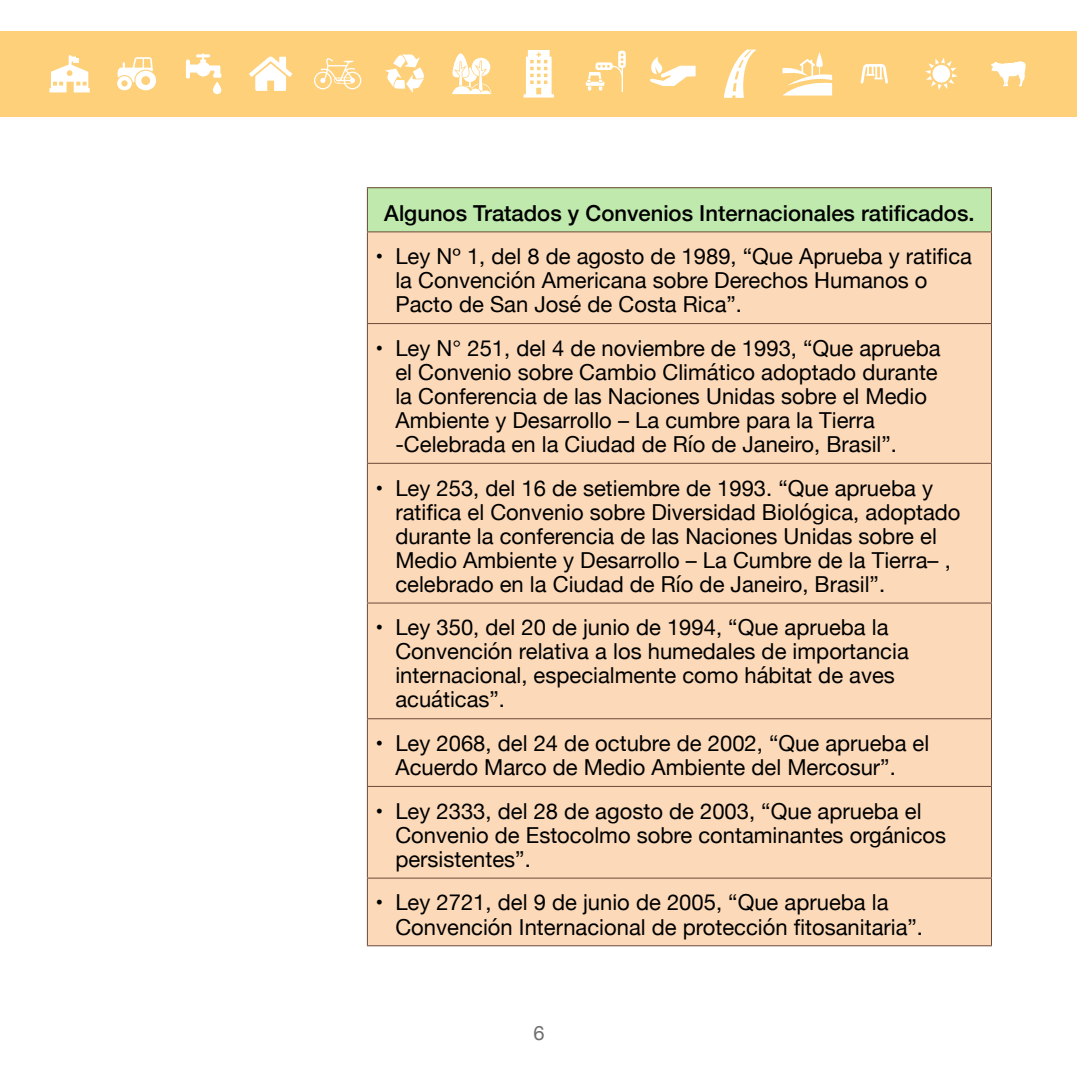
<style>
.page{position:relative;width:1078px;height:1078px;background:#fff}
.page>*{position:absolute;margin:0;border:0;box-sizing:border-box;transform-origin:0 0}
.t1{font:22px/24px "Helvetica Neue";color:#000}
.t2{font:500 22px "Helvetica Neue";color:#000}
.t3{font:20px "Helvetica Neue";color:#6f6f6e}
</style>
<div class="page">
<div style="left:0;top:31px;width:1076px;height:85px;background:#fdd079"></div>
<svg style="left:452px;top:53px;width:39px;height:41px"></svg>
<svg style="left:650px;top:57px;width:45px;height:29px"></svg>
<svg style="left:585px;top:51px;width:40px;height:41px"></svg>
<svg style="left:523px;top:50px;width:31px;height:47px"></svg>
<svg style="left:925px;top:57px;width:32px;height:33px"></svg>
<svg style="left:723px;top:50px;width:33px;height:48px"></svg>
<svg style="left:860px;top:64px;width:27px;height:20px"></svg>
<svg style="left:782px;top:52px;width:49px;height:43px"></svg>
<svg style="left:991px;top:61px;width:34px;height:25px"></svg>
<svg style="left:385px;top:54px;width:39px;height:39px"></svg>
<svg style="left:314px;top:58px;width:47px;height:31px"></svg>
<svg style="left:249px;top:57px;width:43px;height:34px"></svg>
<svg style="left:186px;top:53px;width:35px;height:26px"></svg>
<svg style="left:213px;top:81px;width:8px;height:13px"></svg>
<svg style="left:117px;top:57px;width:39px;height:33px"></svg>
<svg style="left:49px;top:55px;width:41px;height:37px"></svg>
<div style="left:367px;top:188px;width:624px;height:44px;background:#bfe9ad"></div>
<div style="left:368px;top:232px;width:622px;height:713px;background:#fcdab9"></div>
<hr style="left:367px;top:187px;width:624px;height:1px;background:#6c4838">
<hr style="left:367px;top:188px;width:1px;height:43px;background:#6c4838">
<hr style="left:990px;top:188px;width:1px;height:43px;background:#6c4838">
<hr style="left:367px;top:231px;width:624px;height:1px;background:#6c4838">
<hr style="left:367px;top:232px;width:1px;height:91px;background:#6c4838">
<hr style="left:990px;top:232px;width:1px;height:91px;background:#6c4838">
<hr style="left:367px;top:323px;width:624px;height:1px;background:#6c4838">
<hr style="left:367px;top:324px;width:1px;height:138px;background:#6c4838">
<hr style="left:990px;top:324px;width:1px;height:138px;background:#6c4838">
<hr style="left:367px;top:462px;width:624px;height:1px;background:#6c4838">
<hr style="left:367px;top:463px;width:1px;height:139px;background:#6c4838">
<hr style="left:990px;top:463px;width:1px;height:139px;background:#6c4838">
<hr style="left:367px;top:602px;width:624px;height:1px;background:#6c4838">
<hr style="left:367px;top:603px;width:1px;height:115px;background:#6c4838">
<hr style="left:990px;top:603px;width:1px;height:115px;background:#6c4838">
<hr style="left:367px;top:718px;width:624px;height:1px;background:#6c4838">
<hr style="left:367px;top:719px;width:1px;height:66px;background:#6c4838">
<hr style="left:990px;top:719px;width:1px;height:66px;background:#6c4838">
<hr style="left:367px;top:785px;width:624px;height:1px;background:#6c4838">
<hr style="left:367px;top:786px;width:1px;height:91px;background:#6c4838">
<hr style="left:990px;top:786px;width:1px;height:91px;background:#6c4838">
<hr style="left:367px;top:877px;width:624px;height:1px;background:#6c4838">
<hr style="left:367px;top:878px;width:1px;height:67px;background:#6c4838">
<hr style="left:990px;top:878px;width:1px;height:67px;background:#6c4838">
<hr style="left:367px;top:945px;width:624px;height:1px;background:#6c4838">
<p class="t2" style="left:384px;top:195px;width:591px">Algunos Tratados y Convenios Internacionales ratificados.</p>
<p class="t1" style="left:395px;top:245px;width:578px;text-indent:-20px">• Ley Nº 1, del 8 de agosto de 1989, “Que Aprueba y ratifica la Convención Americana sobre Derechos Humanos o<br>Pacto de San José de Costa Rica”.</p>
<p class="t1" style="left:395px;top:337px;width:546px;text-indent:-20px">• Ley N° 251, del 4 de noviembre de 1993, “Que aprueba el Convenio sobre Cambio Climático adoptado durante la Conferencia de las Naciones Unidas sobre el Medio Ambiente y Desarrollo – La cumbre para la Tierra -Celebrada en la Ciudad de Río de Janeiro, Brasil”.</p>
<p class="t1" style="left:395px;top:477px;width:566px;text-indent:-20px">• Ley 253, del 16 de setiembre de 1993. “Que aprueba y ratifica el Convenio sobre Diversidad Biológica, adoptado durante la conferencia de las Naciones Unidas sobre el Medio Ambiente y Desarrollo – La Cumbre de la Tierra– , celebrado en la Ciudad de Río de Janeiro, Brasil”.</p>
<p class="t1" style="left:395px;top:616px;width:515px;text-indent:-20px">• Ley 350, del 20 de junio de 1994, “Que aprueba la Convención relativa a los humedales de importancia internacional, especialmente como hábitat de aves acuáticas”.</p>
<p class="t1" style="left:395px;top:732px;width:535px;text-indent:-20px">• Ley 2068, del 24 de octubre de 2002, “Que aprueba el<br>Acuerdo Marco de Medio Ambiente del Mercosur”.</p>
<p class="t1" style="left:395px;top:800px;width:552px;text-indent:-20px">• Ley 2333, del 28 de agosto de 2003, “Que aprueba el<br>Convenio de Estocolmo sobre contaminantes orgánicos persistentes”.</p>
<p class="t1" style="left:395px;top:891px;width:529px;text-indent:-20px">• Ley 2721, del 9 de junio de 2005, “Que aprueba la<br>Convención Internacional de protección fitosanitaria”.</p>
<p class="t3" style="left:533px;top:1018px;width:13px">6</p>
</div>
